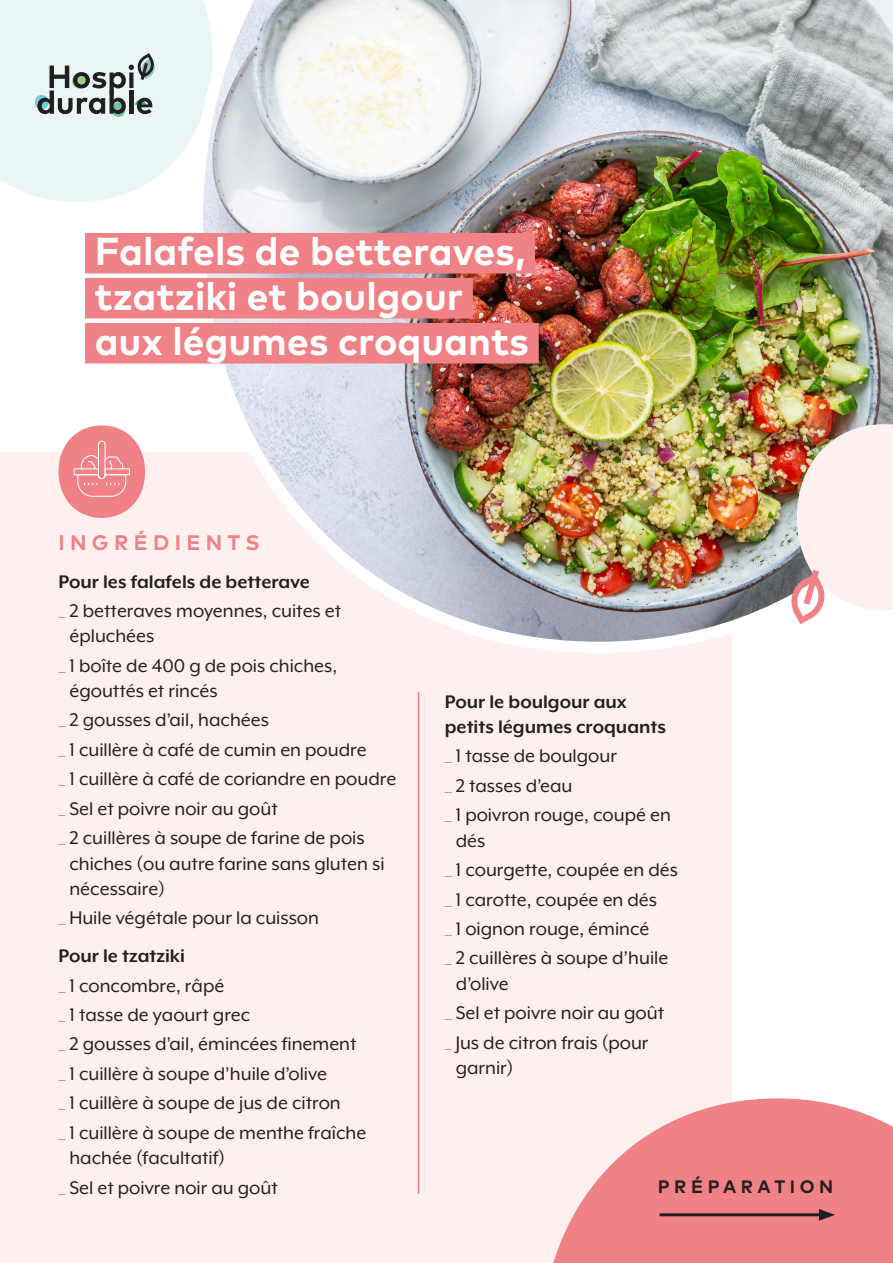
<style>
.page{position:relative;width:893px;height:1263px;background:#fff}
.page>*{position:absolute;margin:0;border:0;box-sizing:border-box;transform-origin:0 0}
.t1{font:700 39px/45px "Mark OT";color:#fff}
.t2{font:21px/25.2px "Mr Eaves XL Mod OT";color:#231f20}
.t3{font:700 21px/25.2px "Mr Eaves XL Mod OT";color:#231f20}
.t4{font:700 21px "Mark OT";letter-spacing:.255em;color:#f08287}
.t5{font:700 18px "Mark OT";letter-spacing:.255em;color:#231f20}
.s1{color:#f08287}
</style>
<div class="page">
<svg style="left:0;top:0;width:192px;height:202px"></svg>
<div style="left:0;top:452px;width:731px;height:811px;background:#fef0ef"></div>
<div style="left:58px;top:425px;width:87px;height:93px;background:#f08287;border-radius:50%"></div>
<svg style="left:74px;top:440px;width:56px;height:57px"></svg>
<svg style="left:553px;top:1098px;width:340px;height:165px;fill:#f08287"></svg>
<img style="left:192px;top:0;width:701px;height:653px">
<div style="left:85px;top:233px;width:450px;height:40px;background:#f08287"></div>
<div style="left:85px;top:278px;width:388px;height:40px;background:#f08287"></div>
<div style="left:85px;top:323px;width:454px;height:40px;background:#f08287"></div>
<svg style="left:790px;top:424px;width:103px;height:200px"></svg>
<hr style="left:659px;top:1213px;width:166px;height:3px;background:#231f20">
<svg style="left:819px;top:1209px;width:16px;height:12px"></svg>
<hr style="left:418px;top:692px;width:1px;height:501px;background:#f08287">
<p class="t1" style="left:95px;top:228px;width:436px">Falafels de betteraves, tzatziki et boulgour aux légumes croquants</p>
<p class="t4" style="left:59px;top:529px;width:203px">INGRÉDIENTS</p>
<p class="t3" style="left:58px;top:569px;width:253px">Pour les falafels de betterave</p>
<p class="t2" style="left:69px;top:598px;width:273px;text-indent:-11px"><span class="s1">_</span> 2 betteraves moyennes, cuites et épluchées</p>
<p class="t2" style="left:69px;top:653px;width:269px;text-indent:-11px"><span class="s1">_</span> 1 boîte de 400 g de pois chiches, égouttés et rincés</p>
<p class="t2" style="left:58px;top:707px;width:212px"><span class="s1">_</span> 2 gousses d’ail, hachées</p>
<p class="t2" style="left:58px;top:737px;width:310px"><span class="s1">_</span> 1 cuillère à café de cumin en poudre</p>
<p class="t2" style="left:58px;top:766px;width:339px"><span class="s1">_</span> 1 cuillère à café de coriandre en poudre</p>
<p class="t2" style="left:58px;top:796px;width:221px"><span class="s1">_</span> Sel et poivre noir au goût</p>
<p class="t2" style="left:69px;top:825px;width:317px;text-indent:-11px"><span class="s1">_</span> 2 cuillères à soupe de farine de pois chiches (ou autre farine sans gluten si nécessaire)</p>
<p class="t2" style="left:58px;top:905px;width:262px"><span class="s1">_</span> Huile végétale pour la cuisson</p>
<p class="t3" style="left:58px;top:943px;width:128px">Pour le tzatziki</p>
<p class="t2" style="left:58px;top:973px;width:167px"><span class="s1">_</span> 1 concombre, râpé</p>
<p class="t2" style="left:58px;top:1002px;width:193px"><span class="s1">_</span> 1 tasse de yaourt grec</p>
<p class="t2" style="left:58px;top:1031px;width:300px"><span class="s1">_</span> 2 gousses d’ail, émincées finement</p>
<p class="t2" style="left:58px;top:1061px;width:270px"><span class="s1">_</span> 1 cuillère à soupe d’huile d’olive</p>
<p class="t2" style="left:58px;top:1090px;width:284px"><span class="s1">_</span> 1 cuillère à soupe de jus de citron</p>
<p class="t2" style="left:69px;top:1120px;width:298px;text-indent:-11px"><span class="s1">_</span> 1 cuillère à soupe de menthe fraîche hachée (facultatif)</p>
<p class="t2" style="left:58px;top:1174px;width:221px"><span class="s1">_</span> Sel et poivre noir au goût</p>
<p class="t3" style="left:445px;top:689px;width:223px">Pour le boulgour aux petits légumes croquants</p>
<p class="t2" style="left:445px;top:743px;width:174px"><span class="s1">_</span> 1 tasse de boulgour</p>
<p class="t2" style="left:445px;top:773px;width:129px"><span class="s1">_</span> 2 tasses d’eau</p>
<p class="t2" style="left:456px;top:802px;width:217px;text-indent:-11px"><span class="s1">_</span> 1 poivron rouge, coupé en dés</p>
<p class="t2" style="left:445px;top:857px;width:235px"><span class="s1">_</span> 1 courgette, coupée en dés</p>
<p class="t2" style="left:445px;top:886px;width:214px"><span class="s1">_</span> 1 carotte, coupée en dés</p>
<p class="t2" style="left:445px;top:916px;width:206px"><span class="s1">_</span> 1 oignon rouge, émincé</p>
<p class="t2" style="left:456px;top:945px;width:214px;text-indent:-11px"><span class="s1">_</span> 2 cuillères à soupe d’huile d’olive</p>
<p class="t2" style="left:445px;top:1000px;width:221px"><span class="s1">_</span> Sel et poivre noir au goût</p>
<p class="t2" style="left:456px;top:1029px;width:194px;text-indent:-11px"><span class="s1">_</span> Jus de citron frais (pour garnir)</p>
<p class="t5" style="left:658px;top:1175px;width:177px">PRÉPARATION</p>
</div>
